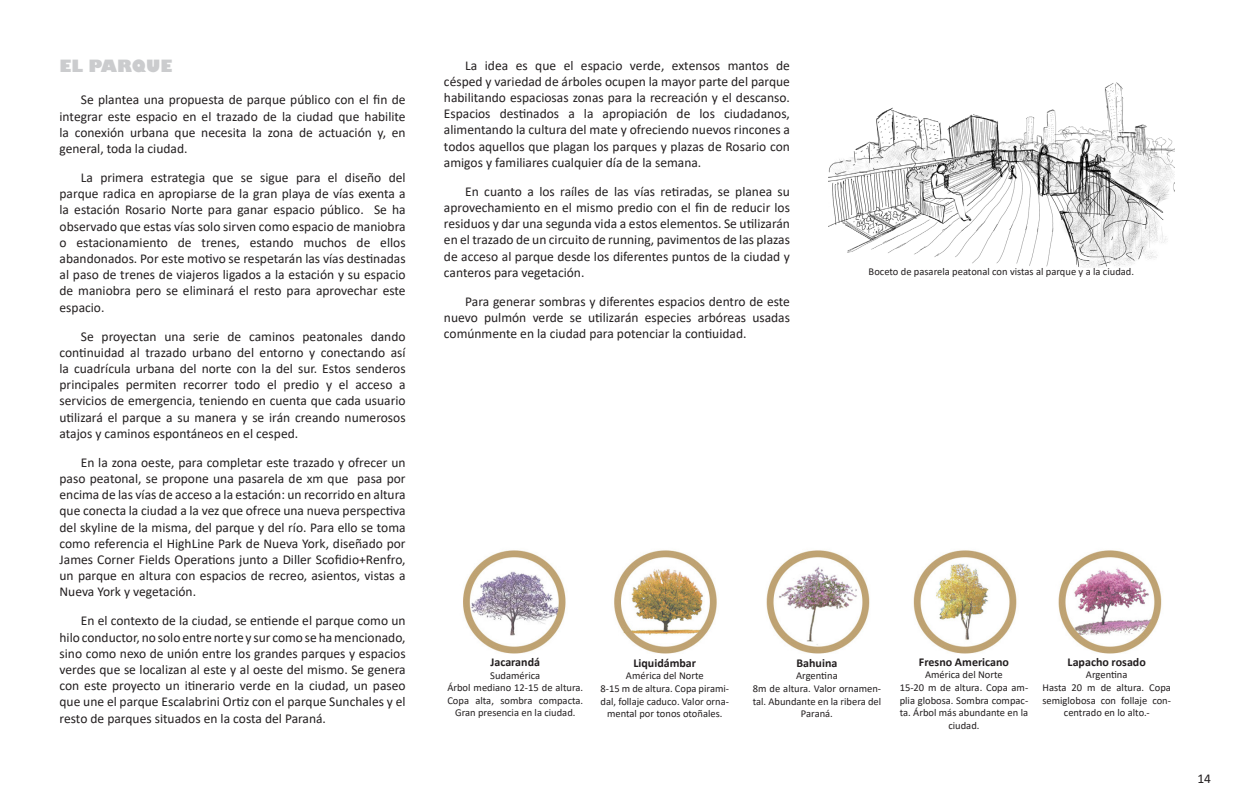
<style>
.page{position:relative;width:1234px;height:808px;background:#fff}
.page>*{position:absolute;margin:0;border:0;box-sizing:border-box;transform-origin:0 0}
.t1{font:800 16.5px "Gill Sans";color:#cbccce}
.t2{font:13.5px/16.2px "Calibri";color:#231f20;text-align:justify}
.t3{font:700 12px "Calibri";color:#231f20}
.t4{font:10.5px/12.6px "Calibri";color:#231f20;text-align:center}
</style>
<div class="page">
<img style="left:463px;top:550px;width:699px;height:104px">
<img style="left:828px;top:82px;width:346px;height:185px">
<p class="t1" style="left:60px;top:56px;width:114px">EL PARQUE</p>
<p class="t2" style="left:60px;top:91px;width:347px;text-indent:21px">Se plantea una propuesta de parque público con el fin de integrar este espacio en el trazado de la ciudad que habilite la conexión urbana que necesita la zona de actuación y, en general, toda la ciudad.</p>
<p class="t2" style="left:60px;top:169px;width:347px;text-indent:21px">La primera estrategia que se sigue para el diseño del parque radica en apropiarse de la gran playa de vías exenta a la estación Rosario Norte para ganar espacio público. Se ha observado que estas vías solo sirven como espacio de maniobra o estacionamiento de trenes, estando muchos de ellos abandonados. Por este motivo se respetarán las vías destinadas al paso de trenes de viajeros ligados a la estación y su espacio de maniobra pero se eliminará el resto para aprovechar este espacio.</p>
<p class="t2" style="left:60px;top:328px;width:347px;text-indent:21px">Se proyectan una serie de caminos peatonales dando continuidad al trazado urbano del entorno y conectando así la cuadrícula urbana del norte con la del sur. Estos senderos principales permiten recorrer todo el predio y el acceso a servicios de emergencia, teniendo en cuenta que cada usuario utilizará el parque a su manera y se irán creando numerosos atajos y caminos espontáneos en el cesped.</p>
<p class="t2" style="left:60px;top:454px;width:347px;text-indent:21px">En la zona oeste, para completar este trazado y ofrecer un paso peatonal, se propone una pasarela de xm que pasa por encima de las vías de acceso a la estación: un recorrido en altura que conecta la ciudad a la vez que ofrece una nueva perspectiva del skyline de la misma, del parque y del río. Para ello se toma como referencia el HighLine Park de Nueva York, diseñado por James Corner Fields Operations junto a Diller Scofidio+Renfro, un parque en altura con espacios de recreo, asientos, vistas a Nueva York y vegetación.</p>
<p class="t2" style="left:60px;top:612px;width:347px;text-indent:21px">En el contexto de la ciudad, se entiende el parque como un hilo conductor, no solo entre norte y sur como se ha mencionado, sino como nexo de unión entre los grandes parques y espacios verdes que se localizan al este y al oeste del mismo. Se genera con este proyecto un itinerario verde en la ciudad, un paseo que une el parque Escalabrini Ortiz con el parque Sunchales y el resto de parques situados en la costa del Paraná.</p>
<p class="t2" style="left:444px;top:57px;width:347px;text-indent:21px">La idea es que el espacio verde, extensos mantos de césped y variedad de árboles ocupen la mayor parte del parque habilitando espaciosas zonas para la recreación y el descanso.<br>Espacios destinados a la apropiación de los ciudadanos, alimentando la cultura del mate y ofreciendo nuevos rincones a todos aquellos que plagan los parques y plazas de Rosario con amigos y familiares cualquier día de la semana.</p>
<p class="t2" style="left:444px;top:183px;width:347px;text-indent:21px">En cuanto a los raíles de las vías retiradas, se planea su aprovechamiento en el mismo predio con el fin de reducir los residuos y dar una segunda vida a estos elementos. Se utilizarán en el trazado de un circuito de running, pavimentos de las plazas de acceso al parque desde los diferentes puntos de la ciudad y canteros para vegetación.</p>
<p class="t2" style="left:444px;top:293px;width:347px;text-indent:21px">Para generar sombras y diferentes espacios dentro de este nuevo pulmón verde se utilizarán especies arbóreas usadas comúnmente en la ciudad para potenciar la contiuidad.</p>
<p class="t4" style="left:868px;top:265px;width:267px">Boceto de pasarela peatonal con vistas al parque y a la ciudad.</p>
<p class="t3" style="left:490px;top:653px;width:51px">Jacarandá</p>
<p class="t4" style="left:490px;top:668px;width:51px">Sudamérica</p>
<p class="t4" style="left:447px;top:681px;width:137px">Árbol mediano 12-15 de altura.<br>Copa alta, sombra compacta.<br>Gran presencia en la ciudad.</p>
<p class="t3" style="left:633px;top:654px;width:64px">Liquidámbar</p>
<p class="t4" style="left:626px;top:669px;width:79px">América del Norte</p>
<p class="t4" style="left:600px;top:682px;width:130px">8-15 m de altura. Copa pirami&shy;dal, follaje caduco. Valor orna&shy;mental por tonos otoñales.</p>
<p class="t3" style="left:796px;top:654px;width:42px">Bahuina</p>
<p class="t4" style="left:796px;top:669px;width:43px">Argentina</p>
<p class="t4" style="left:752px;top:682px;width:130px">8m de altura. Valor ornamen&shy;tal. Abundante en la ribera del<br>Paraná.</p>
<p class="t3" style="left:918px;top:653px;width:92px">Fresno Americano</p>
<p class="t4" style="left:924px;top:668px;width:79px">América del Norte</p>
<p class="t4" style="left:899px;top:681px;width:130px">15-20 m de altura. Copa am&shy;plia globosa. Sombra compac&shy;ta. Árbol más abundante en la ciudad.</p>
<p class="t3" style="left:1067px;top:653px;width:80px">Lapacho rosado</p>
<p class="t4" style="left:1085px;top:668px;width:43px">Argentina</p>
<p class="t4" style="left:1042px;top:681px;width:130px">Hasta 20 m de altura. Copa semiglobosa con follaje con&shy;centrado en lo alto.-</p>
<p class="t2" style="left:1196px;top:770px;width:15px">14</p>
</div>
